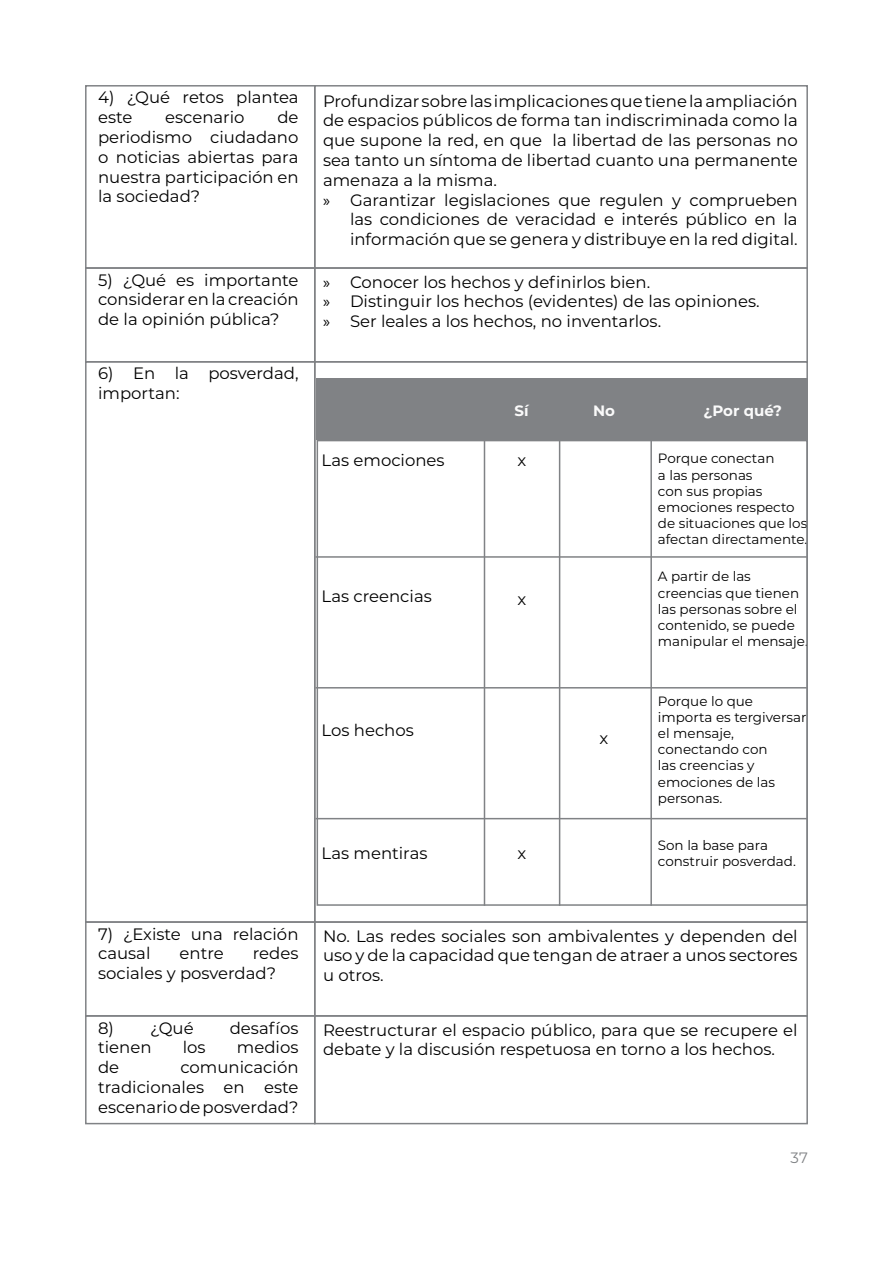
<style>
.page{position:relative;width:893px;height:1263px;background:#fff}
.page>*{position:absolute;margin:0;border:0;box-sizing:border-box;transform-origin:0 0}
.t1{font:16.5px/19.8px "Montserrat";color:#000}
.t2{font:700 15px "Montserrat";color:#fafafa}
.t3{font:15px "Montserrat";color:#808285}
.t4{font:13.5px/16.2px "Montserrat";color:#000}
.s1{font-family:"Myriad Pro"}
</style>
<div class="page">
<div style="left:85px;top:85px;width:230px;height:184px;border:2px solid #808285"></div>
<div style="left:314px;top:85px;width:494px;height:184px;border:2px solid #808285"></div>
<div style="left:85px;top:267px;width:230px;height:95px;border:2px solid #808285"></div>
<div style="left:85px;top:921px;width:230px;height:95px;border:2px solid #808285"></div>
<div style="left:85px;top:1015px;width:230px;height:109px;border:2px solid #808285"></div>
<div style="left:85px;top:361px;width:230px;height:562px;border:2px solid #808285"></div>
<div style="left:314px;top:267px;width:494px;height:95px;border:2px solid #808285"></div>
<div style="left:314px;top:921px;width:494px;height:95px;border:2px solid #808285"></div>
<div style="left:314px;top:1015px;width:494px;height:109px;border:2px solid #808285"></div>
<div style="left:317px;top:378px;width:491px;height:62px;background:#808285"></div>
<div style="left:317px;top:440px;width:491px;height:466px;border:2px solid #808285"></div>
<hr style="left:484px;top:440px;width:1px;height:466px;background:#808285">
<hr style="left:559px;top:440px;width:1px;height:466px;background:#808285">
<hr style="left:650px;top:440px;width:2px;height:466px;background:#808285">
<hr style="left:315px;top:556px;width:492px;height:2px;background:#808285">
<hr style="left:315px;top:687px;width:492px;height:1px;background:#808285">
<hr style="left:315px;top:818px;width:492px;height:1px;background:#808285">
<p class="t1" style="left:98px;top:87px;width:202px">4) ¿Qué retos plantea este</p>
<p class="t1" style="left:98px;top:107px;width:202px;text-align:justify;text-indent:179px">de periodismo ciudadano o noticias abiertas para nuestra participación en la sociedad?</p>
<p class="t1" style="left:165px;top:107px;width:81px">escenario</p>
<p class="t1" style="left:98px;top:269px;width:202px;text-align:justify">5) ¿Qué es importante considerar en la creación de la opinión pública?</p>
<p class="t1" style="left:98px;top:363px;width:202px">6) En la posverdad, importan:</p>
<p class="t1" style="left:98px;top:923px;width:202px">7) ¿Existe una relación causal</p>
<p class="t1" style="left:98px;top:943px;width:202px;text-indent:155px">redes sociales y posverdad?</p>
<p class="t1" style="left:98px;top:1017px;width:97px">8) ¿Qué</p>
<p class="t1" style="left:230px;top:1017px;width:70px">desafíos</p>
<p class="t1" style="left:98px;top:1037px;width:55px">tienen</p>
<p class="t1" style="left:183px;top:1037px;width:24px">los</p>
<p class="t1" style="left:237px;top:1037px;width:63px">medios</p>
<p class="t1" style="left:98px;top:1057px;width:23px">de</p>
<p class="t1" style="left:180px;top:943px;width:46px">entre</p>
<p class="t1" style="left:98px;top:1057px;width:202px;text-align:justify;text-indent:82px">comunicación tradicionales en este escenario de posverdad?</p>
<p class="t1" style="left:323px;top:90px;width:476px">Profundizar sobre las implicaciones que tiene la ampliación</p>
<p class="t1" style="left:323px;top:110px;width:476px">de espacios públicos de forma tan indiscriminada como la</p>
<p class="t1" style="left:323px;top:130px;width:476px">que supone la red, en que la libertad de las personas no</p>
<p class="t1" style="left:323px;top:150px;width:476px">sea tanto un síntoma de libertad cuanto una permanente</p>
<p class="t1" style="left:323px;top:169px;width:175px">amenaza a la misma.</p>
<p class="t1" style="left:323px;top:189px;width:476px"><span class="s1">»</span> Garantizar legislaciones que regulen y comprueben</p>
<p class="t1" style="left:350px;top:209px;width:449px">las condiciones de veracidad e interés público en la</p>
<p class="t1" style="left:350px;top:229px;width:449px">información que se genera y distribuye en la red digital.</p>
<p class="t1" style="left:323px;top:271px;width:438px"><span class="s1">»</span> Conocer los hechos y definirlos bien.<br><span class="s1">»</span> Distinguir los hechos (evidentes) de las opiniones. <span class="s1">»</span> Ser leales a los hechos, no inventarlos.</p>
<p class="t2" style="left:515px;top:399px;width:16px">Sí</p>
<p class="t2" style="left:593px;top:399px;width:23px">No</p>
<p class="t2" style="left:704px;top:399px;width:80px">¿Por qué?</p>
<p class="t1" style="left:322px;top:450px;width:125px">Las emociones</p>
<p class="t4" style="left:658px;top:450px;width:151px">Porque conectan<br>a las personas<br>con sus propias emociones respecto de situaciones que los afectan directamente.</p>
<p class="t4" style="left:658px;top:568px;width:152px">A partir de las creencias que tienen las personas sobre el contenido, se puede manipular el mensaje.</p>
<p class="t1" style="left:518px;top:450px;width:10px">x</p>
<p class="t1" style="left:322px;top:586px;width:112px">Las creencias</p>
<p class="t1" style="left:518px;top:589px;width:10px">x</p>
<p class="t1" style="left:322px;top:719px;width:94px">Los hechos</p>
<p class="t1" style="left:322px;top:843px;width:107px">Las mentiras</p>
<p class="t1" style="left:518px;top:843px;width:10px">x</p>
<p class="t1" style="left:600px;top:727px;width:10px">x</p>
<p class="t4" style="left:658px;top:692px;width:150px">Porque lo que importa es tergiversar el mensaje, conectando con<br>las creencias y emociones de las personas.</p>
<p class="t4" style="left:658px;top:836px;width:139px">Son la base para construir posverdad.</p>
<p class="t1" style="left:323px;top:925px;width:476px;text-align:justify">No. Las redes sociales son ambivalentes y dependen del uso y de la capacidad que tengan de atraer a unos sectores u otros.</p>
<p class="t1" style="left:323px;top:1019px;width:476px">Reestructurar el espacio público, para que se recupere el debate y la discusión respetuosa en torno a los hechos.</p>
<p class="t3" style="left:790px;top:1147px;width:19px">37</p>
</div>
